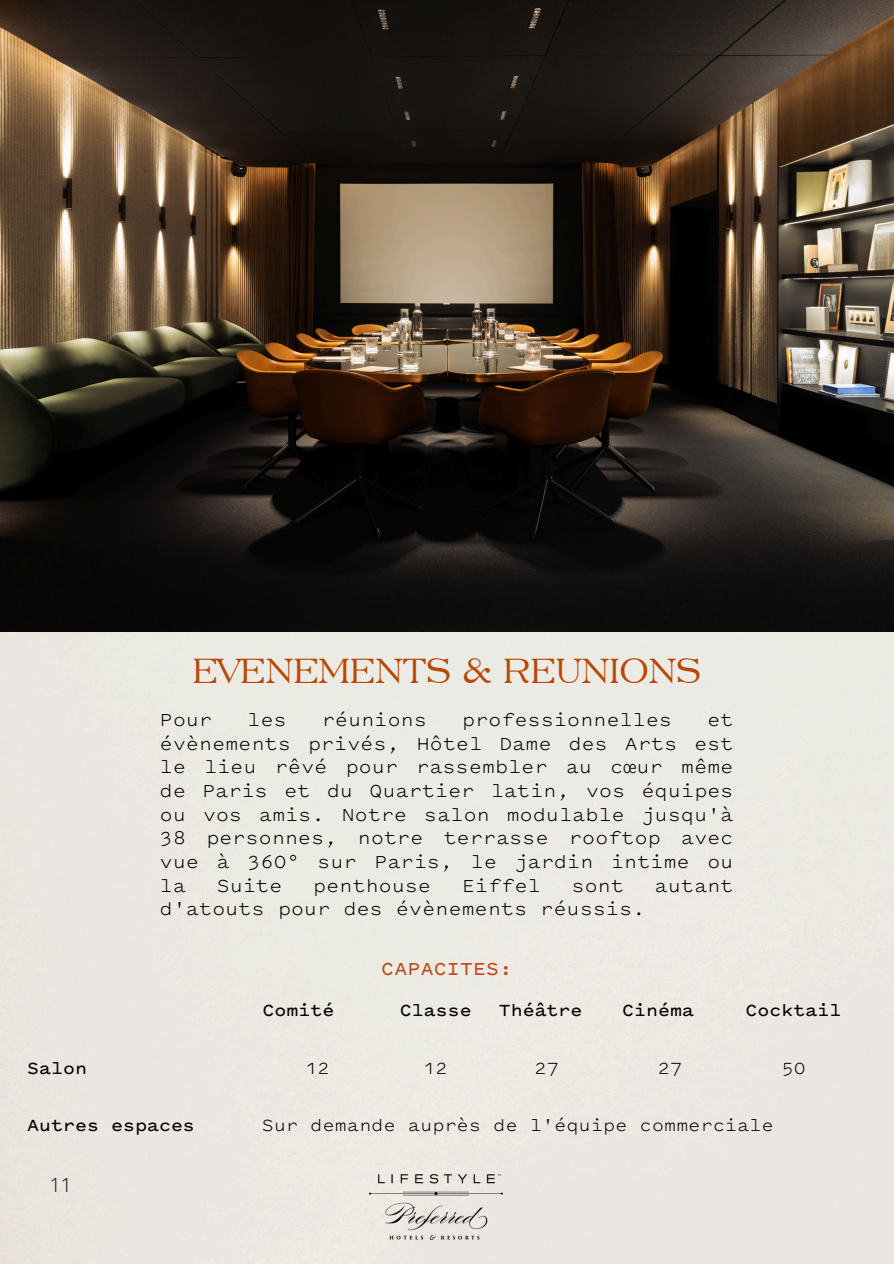
<style>
.page{position:relative;width:894px;height:1264px;background:#fff}
.page>*{position:absolute;margin:0;border:0;box-sizing:border-box;transform-origin:0 0}
.t1{font:34.5px "Engravers Roman BT";color:#b94700}
.t2{font:21px/23.7px "Pitch Sans";letter-spacing:.01em;color:#000;text-align:justify}
.t3{font:600 21px "Pitch Sans";letter-spacing:.01em;color:#bd4c1a}
.t4{font:600 19.5px "Pitch Sans";color:#000}
.t5{font:19.5px "Pitch Sans";letter-spacing:.01em;color:#000}
.t6{font:300 19.5px "Open Sans";color:#030405}
</style>
<div class="page">
<div style="left:0;top:631px;width:893px;height:632px;background:#ebe9e1"></div>
<img style="left:0;top:0;width:893px;height:631px">
<img style="left:370px;top:1174px;width:132px;height:65px">
<p class="t1" style="left:192px;top:648px;width:510px">EVENEMENTS &amp; REUNIONS</p>
<p class="t2" style="left:160px;top:707px;width:54px">Pour</p>
<p class="t2" style="left:247px;top:707px;width:41px">les</p>
<p class="t2" style="left:322px;top:707px;width:106px">réunions</p>
<p class="t2" style="left:462px;top:707px;width:211px">professionnelles</p>
<p class="t2" style="left:160px;top:707px;width:575px;text-indent:547px">et évènements privés, Hôtel Dame des Arts est le lieu rêvé pour rassembler au cœur même de Paris et du Quartier latin, vos équipes ou vos amis. Notre salon modulable jusqu'à 38 personnes, notre terrasse rooftop avec vue à 360° sur Paris, le jardin intime ou la</p>
<p class="t2" style="left:217px;top:873px;width:67px">Suite</p>
<p class="t2" style="left:313px;top:873px;width:119px">penthouse</p>
<p class="t2" style="left:462px;top:873px;width:80px">Eiffel</p>
<p class="t2" style="left:571px;top:873px;width:54px">sont</p>
<p class="t2" style="left:654px;top:873px;width:80px">autant</p>
<p class="t2" style="left:160px;top:896px;width:487px">d'atouts pour des évènements réussis.</p>
<p class="t3" style="left:381px;top:957px;width:132px">CAPACITES:</p>
<p class="t4" style="left:262px;top:999px;width:73px">Comité</p>
<h2 class="t4" style="left:400px;top:999px;width:73px">Classe</h2>
<p class="t4" style="left:498px;top:999px;width:85px">Théâtre</p>
<p class="t4" style="left:622px;top:999px;width:73px">Cinéma</p>
<p class="t4" style="left:745px;top:999px;width:97px">Cocktail</p>
<p class="t4" style="left:27px;top:1057px;width:61px">Salon</p>
<p class="t5" style="left:305px;top:1057px;width:25px">12</p>
<p class="t5" style="left:423px;top:1057px;width:25px">12</p>
<p class="t5" style="left:534px;top:1057px;width:25px">27</p>
<p class="t5" style="left:658px;top:1057px;width:25px">27</p>
<p class="t5" style="left:781px;top:1057px;width:25px">50</p>
<p class="t4" style="left:27px;top:1114px;width:169px">Autres espaces</p>
<p class="t6" style="left:50px;top:1171px;width:24px">11</p>
<p class="t5" style="left:262px;top:1114px;width:513px">Sur demande auprès de l'équipe commerciale</p>
</div>
